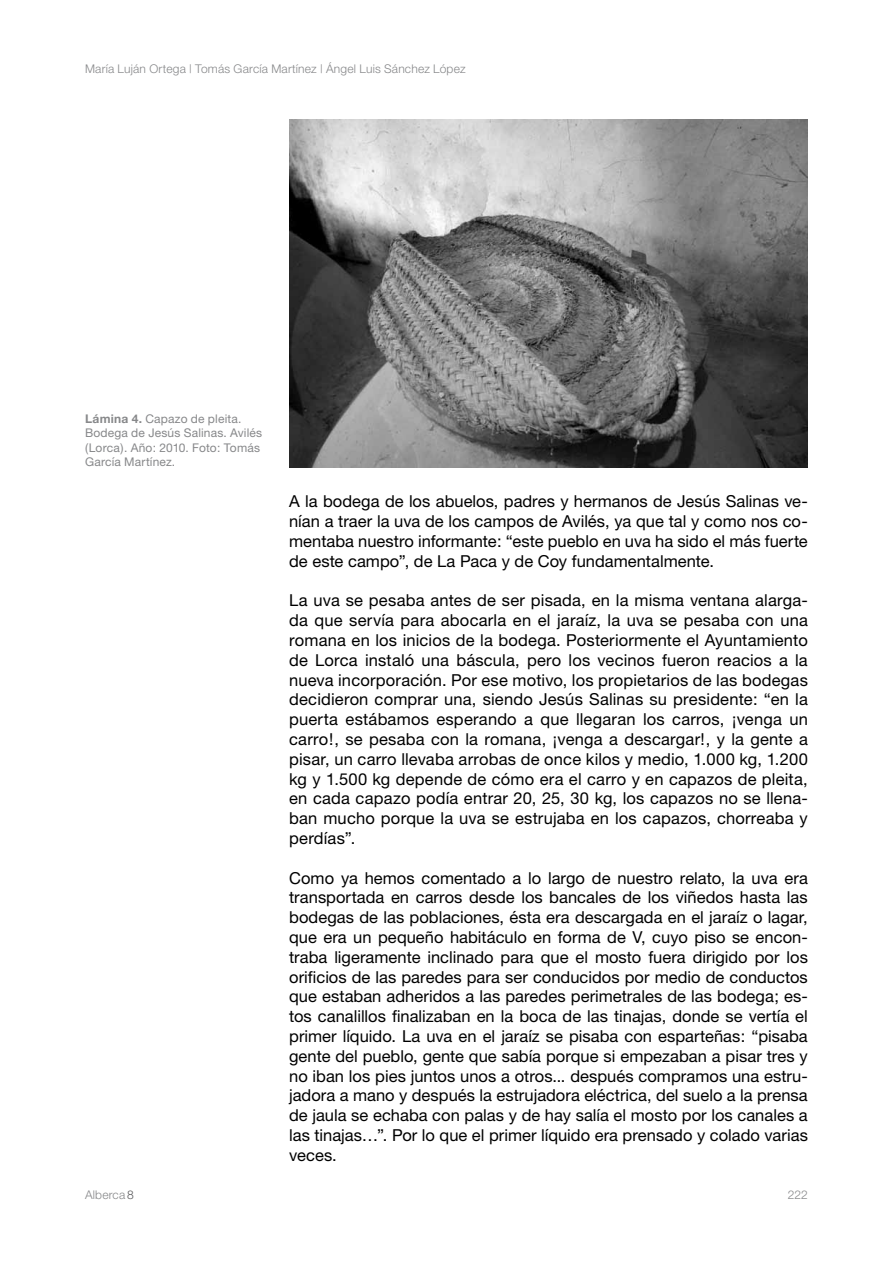
<style>
.page{position:relative;width:893px;height:1263px;background:#fff}
.page>*{position:absolute;margin:0;border:0;box-sizing:border-box;transform-origin:0 0}
.t1{font:16.5px/19.8px "Helvetica Neue";letter-spacing:.005em;color:#000;text-align:justify}
.t2{font:12px/14.4px "Helvetica Neue";letter-spacing:.01em;color:#87888a}
.t3{font:300 12px "Helvetica Neue";letter-spacing:.015em;color:#87888a}
.s1{font-weight:700}
.s2{color:#58585a}
</style>
<div class="page">
<img style="left:289px;top:119px;width:519px;height:349px">
<p class="t3" style="left:85px;top:62px;width:382px">María Luján Ortega | Tomás García Martínez | Ángel Luis Sánchez López</p>
<p class="t2" style="left:85px;top:411px;width:179px"><span class="s1">Lámina 4.</span> Capazo de pleita.<br>Bodega de Jesús Salinas. Avilés (Lorca). Año: 2010. Foto: Tomás<br>García Martínez.</p>
<p class="t1" style="left:289px;top:491px;width:520px">A la bodega de los abuelos, padres y hermanos de Jesús Salinas ve&shy;nían a traer la uva de los campos de Avilés, ya que tal y como nos co&shy;mentaba nuestro informante: “este pueblo en uva ha sido el más fuerte de este campo”, de La Paca y de Coy fundamentalmente.</p>
<p class="t1" style="left:289px;top:590px;width:520px">La uva se pesaba antes de ser pisada, en la misma ventana alarga&shy;da que servía para abocarla en el jaraíz, la uva se pesaba con una romana en los inicios de la bodega. Posteriormente el Ayuntamiento de Lorca instaló una báscula, pero los vecinos fueron reacios a la nueva incorporación. Por ese motivo, los propietarios de las bodegas decidieron comprar una, siendo Jesús Salinas su presidente: “en la puerta estábamos esperando a que llegaran los carros, ¡venga un carro!, se pesaba con la romana, ¡venga a descargar!, y la gente a pisar, un carro llevaba arrobas de once kilos y medio, 1.000 kg, 1.200 kg y 1.500 kg depende de cómo era el carro y en capazos de pleita, en cada capazo podía entrar 20, 25, 30 kg, los capazos no se llena&shy;ban mucho porque la uva se estrujaba en los capazos, chorreaba y perdías”.</p>
<p class="t1" style="left:289px;top:867px;width:520px">Como ya hemos comentado a lo largo de nuestro relato, la uva era transportada en carros desde los bancales de los viñedos hasta las bodegas de las poblaciones, ésta era descargada en el jaraíz o lagar, que era un pequeño habitáculo en forma de V, cuyo piso se encon&shy;traba ligeramente inclinado para que el mosto fuera dirigido por los orificios de las paredes para ser conducidos por medio de conductos que estaban adheridos a las paredes perimetrales de las bodega; es&shy;tos canalillos finalizaban en la boca de las tinajas, donde se vertía el primer líquido. La uva en el jaraíz se pisaba con esparteñas: “pisaba gente del pueblo, gente que sabía porque si empezaban a pisar tres y no iban los pies juntos unos a otros... después compramos una estru&shy;jadora a mano y después la estrujadora eléctrica, del suelo a la prensa de jaula se echaba con palas y de hay salía el mosto por los canales a las tinajas…”. Por lo que el primer líquido era prensado y colado varias veces.</p>
<p class="t3" style="left:85px;top:1187px;width:50px">Alberca <span class="s2">8</span></p>
<p class="t3" style="left:788px;top:1187px;width:22px">222</p>
</div>
